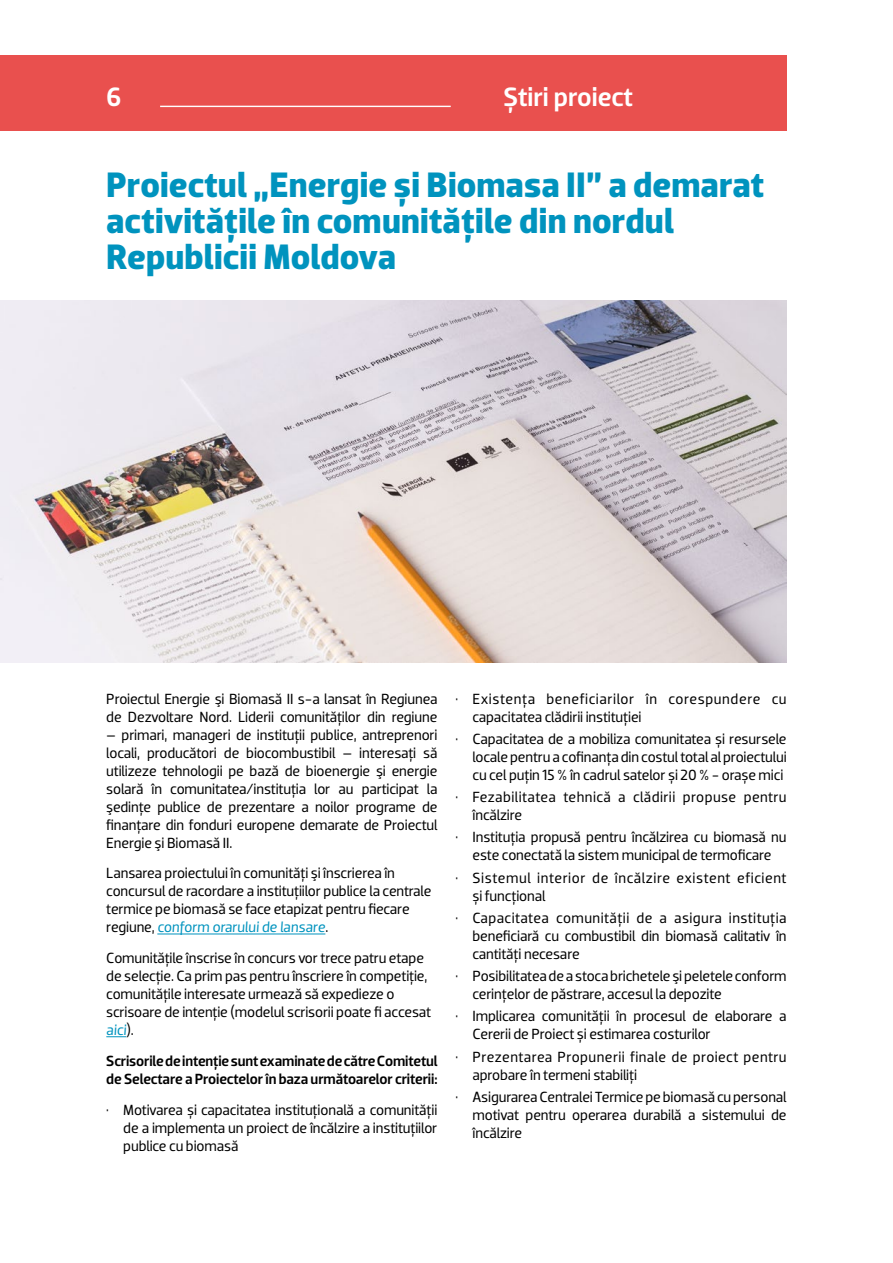
<style>
.page{position:relative;width:893px;height:1263px;background:#fff}
.page>*{position:absolute;margin:0;border:0;box-sizing:border-box;transform-origin:0 0}
.t1{font:700 36px/36px "Dobra";color:#0093be}
.t2{font:500 27px "Dobra";color:#fff}
.t3{font:15px/18px "Dobra";letter-spacing:-.005em;color:#000}
.t4{font:500 15px/18px "Dobra";letter-spacing:-.01em;color:#000}
.t5{font:15px/18px "Dobra";letter-spacing:.02em;color:#000}
.t6{font:15px/18px "Dobra";letter-spacing:.015em;color:#000}
.t7{font:15px/18px "Dobra";letter-spacing:.035em;color:#000}
.t8{font:15px/18px "Dobra";letter-spacing:.025em;color:#000}
.s1{font-style:italic;color:#0093be}
</style>
<div class="page">
<div style="left:0;top:55px;width:786px;height:75px;background:#e9504e"></div>
<hr style="left:160px;top:106px;width:291px;height:1px;background:#fff">
<hr style="left:157px;top:933px;width:168px;height:1px;background:#0093be">
<svg style="left:106px;top:1036px;width:20px;height:1px"></svg>
<img style="left:0;top:301px;width:786px;height:361px">
<h2 class="t2" style="left:106px;top:81px;width:17px">6</h2>
<h2 class="t2" style="left:503px;top:81px;width:131px">Știri proiect</h2>
<h1 class="t1" style="left:106px;top:167px;width:659px">Proiectul „Energie și Biomasa II” a demarat activitățile în comunitățile din nordul<br>Republicii Moldova</h1>
<p class="t3" style="left:106px;top:690px;width:333px">Proiectul Energie şi Biomasă II s-a lansat în Regiunea de Dezvoltare Nord. Liderii comunităţilor din regiune</p>
<p class="t3" style="left:106px;top:726px;width:333px;text-align:justify">– primari, manageri de instituţii publice, antreprenori locali, producători de biocombustibil – interesaţi să utilizeze tehnologii pe bază de bioenergie şi energie solară în comunitatea/instituţia lor au participat la şedinţe publice de prezentare a noilor programe de finanţare din fonduri europene demarate de Proiectul Energie şi Biomasă II.</p>
<p class="t3" style="left:106px;top:864px;width:327px">Lansarea proiectului în comunităţi şi înscrierea în concursul de racordare a instituţiilor publice la centrale termice pe biomasă se face etapizat pentru fiecare regiune, <span class="s1">conform orarului de lansare</span>.</p>
<p class="t3" style="left:106px;top:949px;width:326px">Comunităţile înscrise în concurs vor trece patru etape de selecţie. Ca prim pas pentru înscriere în competiţie, comunităţile interesate urmează să expedieze o scrisoare de intenţie (modelul scrisorii poate fi accesat <span class="s1">aici</span>).</p>
<p class="t4" style="left:106px;top:1052px;width:333px">Scrisorile de intenţie sunt examinate de către Comitetul de Selectare a Proiectelor în baza următoarelor criterii:</p>
<p class="t3" style="left:123px;top:1101px;width:316px;text-align:justify;text-indent:-17px">• Motivarea și capacitatea instituțională a comunității de a implementa un proiect de încălzire a instituțiilor publice cu biomasă</p>
<p class="t5" style="left:472px;top:690px;width:316px;text-indent:-17px">• Existența beneficiarilor în corespundere cu capacitatea clădirii instituției</p>
<p class="t3" style="left:472px;top:730px;width:316px;text-align:justify;text-indent:-17px">• Capacitatea de a mobiliza comunitatea și resursele locale pentru a cofinanța din costul total al proiectului cu cel puțin 15 % în cadrul satelor și 20 % - orașe mici</p>
<p class="t8" style="left:472px;top:788px;width:316px;text-indent:-17px">• Fezabilitatea tehnică a clădirii propuse pentru încălzire</p>
<p class="t3" style="left:455px;top:828px;width:333px;text-align:center">• Instituția propusă pentru încălzirea cu biomasă nu este conectată la sistem municipal de termoficare</p>
<p class="t7" style="left:472px;top:869px;width:316px;text-indent:-17px">• Sistemul interior de încălzire existent eficient și funcțional</p>
<p class="t3" style="left:472px;top:909px;width:316px;text-align:justify;text-indent:-17px">• Capacitatea comunității de a asigura instituția beneficiară cu combustibil din biomasă calitativ în cantități necesare</p>
<p class="t3" style="left:472px;top:967px;width:316px;text-indent:-17px">• Posibilitatea de a stoca brichetele şi peletele conform cerințelor de păstrare, accesul la depozite</p>
<p class="t3" style="left:472px;top:1007px;width:316px;text-indent:-17px">• Implicarea comunității în procesul de elaborare a<br>Cererii de Proiect și estimarea costurilor</p>
<p class="t6" style="left:472px;top:1048px;width:316px;text-indent:-17px">• Prezentarea Propunerii finale de proiect pentru aprobare în termeni stabiliți</p>
<p class="t3" style="left:472px;top:1088px;width:316px;text-align:justify;text-indent:-17px">• Asigurarea Centralei Termice pe biomasă cu personal motivat pentru operarea durabilă a sistemului de încălzire</p>
</div>
